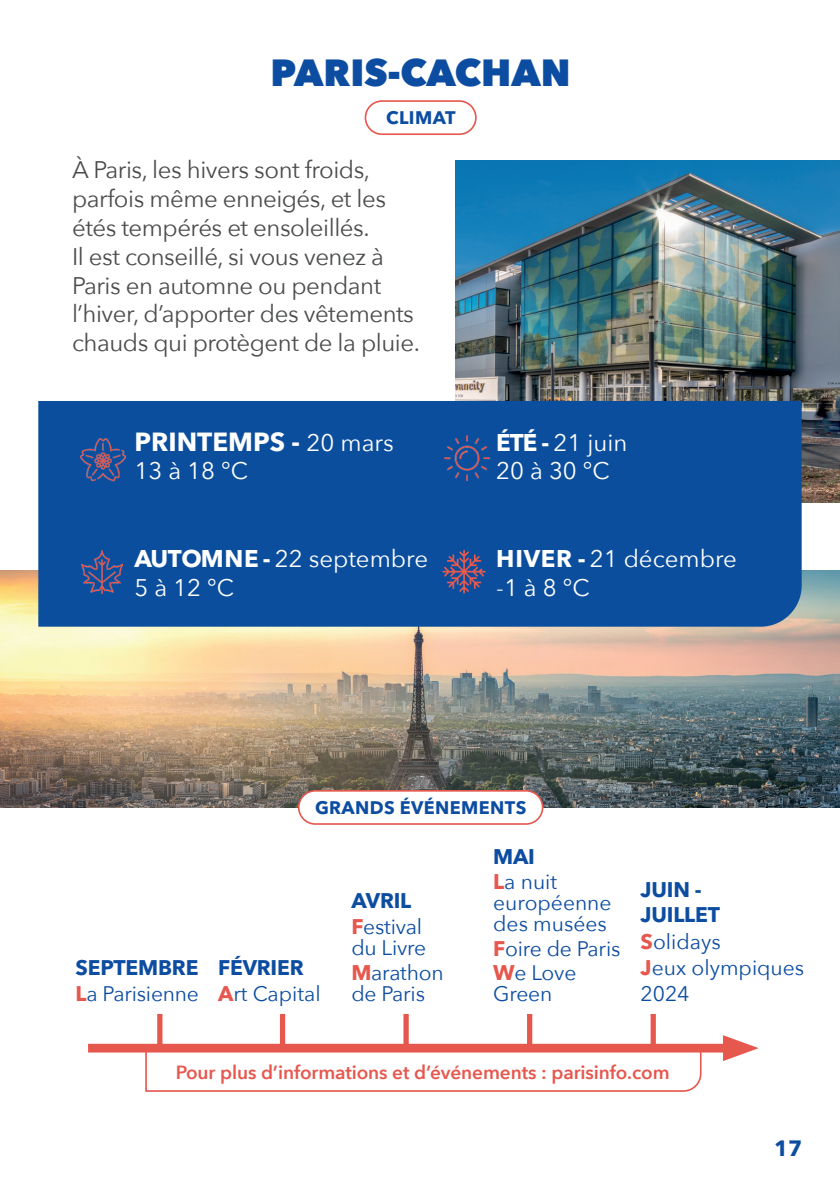
<style>
.page{position:relative;width:840px;height:1191px;background:#fff}
.page>*{position:absolute;margin:0;border:0;box-sizing:border-box;transform-origin:0 0}
.t1{font:800 37.8px "Avenir Next";color:#0d4da1}
.t2{font:700 26px "Avenir Next LT Pro";color:#fff}
.t3{font:24px/28.8px "Avenir Next";letter-spacing:-.02em;color:#4b4c4d}
.t4{font:24px/28.8px "Avenir Next";color:#fff}
.t5{font:700 22px "Avenir Next LT Pro";color:#0d4da1}
.t6{font:21px/21px "Avenir Next";letter-spacing:-.01em;color:#0d4da1}
.t7{font:700 21px/25.2px "Avenir Next LT Pro";letter-spacing:-.01em;color:#0d4da1}
.t8{font:600 19px "Avenir Next";letter-spacing:-.005em;color:#e6584e}
.t9{font:700 18px "Avenir Next LT Pro";letter-spacing:.02em;color:#0d4da1}
.s1{font-family:"Avenir Next";font-weight:400;font-size:24px}
.s2{font-family:"Avenir Next LT Pro";font-weight:700}
.s3{font-family:"Avenir Next LT Pro";font-weight:700;color:#e6584e}
</style>
<div class="page">
<svg style="left:144px;top:1052px;width:558px;height:40px"></svg>
<div style="left:88px;top:1043px;width:649px;height:9px;background:#e6584e"></div>
<svg style="left:722px;top:1035px;width:36px;height:26px"></svg>
<div style="left:403px;top:1014px;width:5px;height:33px;background:#e6584e"></div>
<div style="left:280px;top:1014px;width:5px;height:33px;background:#e6584e"></div>
<div style="left:157px;top:1014px;width:5px;height:33px;background:#e6584e"></div>
<div style="left:650px;top:1014px;width:5px;height:33px;background:#e6584e"></div>
<div style="left:526px;top:1014px;width:6px;height:33px;background:#e6584e"></div>
<img style="left:455px;top:160px;width:384px;height:342px">
<img style="left:0;top:570px;width:839px;height:237px">
<div style="left:38px;top:401px;width:763px;height:225px;background:#0b4e9d"></div>
<img style="left:81px;top:551px;width:41px;height:42px">
<img style="left:81px;top:437px;width:45px;height:45px">
<img style="left:444px;top:436px;width:45px;height:45px">
<div style="left:298px;top:791px;width:244px;height:33px;background:#fff;border-radius:17px"></div>
<div style="left:298px;top:790px;width:245px;height:35px;border:2px solid #e6584e;border-radius:17px"></div>
<div style="left:364px;top:100px;width:112px;height:35px;border:2px solid #e6584e;border-radius:17px"></div>
<svg style="left:442px;top:550px;width:43px;height:43px;background:#4c5185"></svg>
<h1 class="t1" style="left:270px;top:50px;width:301px">PARIS-CACHAN</h1>
<p class="t9" style="left:386px;top:107px;width:71px">CLIMAT</p>
<p class="t3" style="left:72px;top:154px;width:349px">À Paris, les hivers sont froids, parfois même enneigés, et les étés tempérés et ensoleillés.<br>Il est conseillé, si vous venez à<br>Paris en automne ou pendant l’hiver, d’apporter des vêtements chauds qui protègent de la pluie.</p>
<p class="t2" style="left:134px;top:425px;width:261px">PRINTEMPS - <span class="s1">20 mars</span></p>
<p class="t4" style="left:134px;top:455px;width:115px">13 à 18 °C</p>
<p class="t4" style="left:134px;top:543px;width:295px"><span class="s2">AUTOMNE -</span> 22 septembre<br>5 à 12 °C</p>
<p class="t4" style="left:496px;top:427px;width:132px"><span class="s2">ÉTÉ -</span> 21 juin<br>20 à 30 °C</p>
<p class="t4" style="left:496px;top:543px;width:242px"><span class="s2">HIVER -</span> 21 décembre -1 à 8 °C</p>
<p class="t7" style="left:76px;top:954px;width:124px">SEPTEMBRE</p>
<p class="t6" style="left:76px;top:982px;width:125px"><span class="s3">L</span>a Parisienne</p>
<p class="t9" style="left:315px;top:796px;width:213px">GRANDS ÉVÉNEMENTS</p>
<p class="t7" style="left:218px;top:954px;width:87px">FÉVRIER</p>
<p class="t6" style="left:218px;top:982px;width:104px"><span class="s3">A</span>rt Capital</p>
<p class="t7" style="left:351px;top:888px;width:61px">AVRIL</p>
<p class="t6" style="left:351px;top:915px;width:76px"><span class="s3">F</span>estival du Livre</p>
<p class="t6" style="left:351px;top:961px;width:94px"><span class="s3">M</span>arathon de Paris</p>
<p class="t7" style="left:493px;top:844px;width:43px">MAI</p>
<p class="t6" style="left:493px;top:870px;width:120px"><span class="s3">L</span>a nuit européenne des musées</p>
<p class="t6" style="left:493px;top:935px;width:129px;line-height:24.6px"><span class="s3">F</span>oire de Paris<br><span class="s3">W</span>e Love</p>
<p class="t6" style="left:493px;top:982px;width:61px">Green</p>
<p class="t7" style="left:640px;top:876px;width:81px">JUIN -<br>JUILLET</p>
<p class="t6" style="left:640px;top:927px;width:165px;line-height:26.4px"><span class="s3">S</span>olidays<br><span class="s3">J</span>eux olympiques<br>2024</p>
<p class="t8" style="left:176px;top:1055px;width:495px">Pour plus d’informations et d’événements : parisinfo.com</p>
<p class="t5" style="left:773px;top:1135px;width:30px">17</p>
</div>
